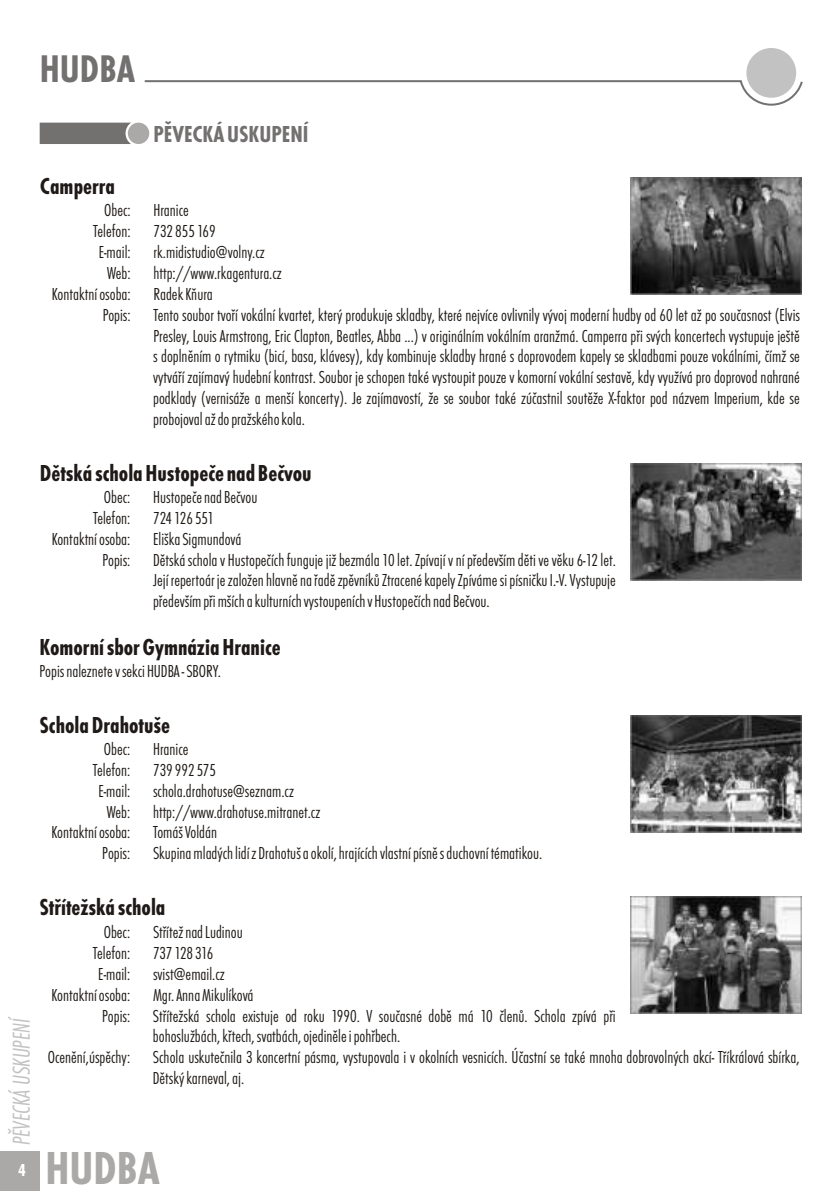
<style>
.page{position:relative;width:840px;height:1191px;background:#fff}
.page>*{position:absolute;margin:0;border:0;box-sizing:border-box;transform-origin:0 0}
.t1{font:700 condensed 48px "Futura TEE";letter-spacing:-2.47em;color:#aba8a8}
.t2{font:700 condensed 40px "Futura TEE";letter-spacing:-2.47em;color:#737070}
.t3{font:25.4px "Futura TEE Ligh Cond Obli";letter-spacing:-1.62em;color:#c2c2c2}
.t4{font:700 condensed 24px "Futura TEE";letter-spacing:-1.57em;color:#1f1a17}
.t5{font:700 condensed 24px "Futura TEE";letter-spacing:-2.18em;color:#737070}
.t6{font:700 condensed 24px "Futura TEE";letter-spacing:-1.15em;color:#1f1a17}
.t7{font:700 condensed 24px "Futura TEE";letter-spacing:-1.69em;color:#1f1a17}
.t8{font:700 condensed 24px "Futura TEE";letter-spacing:-1.955em;color:#1f1a17}
.t9{font:700 condensed 24px "Futura TEE";letter-spacing:-1.98em;color:#1f1a17}
.t10{font:18px "Futura TEE Ligh Cond";letter-spacing:-1.585em;color:#1f1a17}
.t11{font:18px "Futura TEE Ligh Cond";letter-spacing:-1.625em;color:#1f1a17}
.t12{font:18px "Futura TEE Ligh Cond";letter-spacing:-1.455em;color:#1f1a17}
.t13{font:18px "Futura TEE Ligh Cond";letter-spacing:-1.485em;color:#1f1a17}
.t14{font:18px "Futura TEE Ligh Cond";letter-spacing:-1.515em;color:#1f1a17}
.t15{font:18px "Futura TEE Ligh Cond";letter-spacing:-1.53em;color:#1f1a17}
.t16{font:18px "Futura TEE Ligh Cond";letter-spacing:-1.635em;color:#1f1a17}
.t17{font:18px "Futura TEE Ligh Cond";letter-spacing:-1.39em;color:#1f1a17}
.t18{font:18px "Futura TEE Ligh Cond";letter-spacing:-1.605em;color:#1f1a17}
.t19{font:18px "Futura TEE Ligh Cond";letter-spacing:-1.56em;color:#1f1a17}
.t20{font:18px "Futura TEE Ligh Cond";letter-spacing:-1.715em;color:#1f1a17}
.t21{font:18px "Futura TEE Ligh Cond";letter-spacing:-1.72em;color:#1f1a17}
.t22{font:18px "Futura TEE Ligh Cond";letter-spacing:-1.325em;color:#1f1a17}
.t23{font:18px "Futura TEE Ligh Cond";letter-spacing:-1.33em;color:#1f1a17}
.t24{font:700 condensed 18px "Futura TEE";color:#fff}
</style>
<div class="page">
<div style="left:0;top:1151px;width:39px;height:40px;background:#aba8a8"></div>
<div style="left:40px;top:123px;width:91px;height:21px;background:#737070"></div>
<div style="left:128px;top:123px;width:21px;height:21px;background:#aba8a8;border-radius:50%"></div>
<svg style="left:144px;top:79px;width:659px;height:27px"></svg>
<div style="left:746px;top:48px;width:49px;height:50px;background:#c2c2c2;border-radius:50%"></div>
<img style="left:630px;top:178px;width:170px;height:116px">
<img style="left:630px;top:715px;width:170px;height:117px">
<img style="left:630px;top:463px;width:170px;height:117px">
<img style="left:630px;top:896px;width:170px;height:117px">
<h2 class="t2" style="left:40px;top:52px;width:189px">HUDBA</h2>
<h3 class="t5" style="left:153px;top:124px;width:213px">PĚVECKÁUSKUPENÍ</h3>
<h3 class="t9" style="left:40px;top:176px;width:105px">Camperr</h3>
<p class="t10" style="left:104px;top:203px;width:45px">O</p>
<h3 class="t4" style="left:106px;top:176px;width:59px">a</h3>
<p class="t18" style="left:111px;top:203px;width:107px">bec: Hranice</p>
<p class="t20" style="left:93px;top:224px;width:157px">Telefon: 732855169</p>
<p class="t10" style="left:99px;top:245px;width:65px">E-m</p>
<p class="t10" style="left:107px;top:265px;width:56px">W</p>
<p class="t22" style="left:116px;top:245px;width:175px">ail: rk.midistudio@vol ny.cz</p>
<p class="t10" style="left:116px;top:265px;width:192px">eb: http://www.rkagentura.cz</p>
<p class="t16" style="left:52px;top:286px;width:192px">Kontaktní osoba: Radek Kňura</p>
<p class="t10" style="left:103px;top:307px;width:721px">Popis: Tentosoubor tvoří vokál ní kvartet, který produkujeskladby, kterénejvíceovlivnily vývoj moderní hudby od60let až posoučasnost (Elvis</p>
<p class="t10" style="left:153px;top:328px;width:662px">Presley, Louis Armstrong, Eric Clapton, Beatles, Abba...) v originálnímvokálnímaranžmá. Camperrapři svýchkoncertechvystupujeještě</p>
<p class="t11" style="left:153px;top:349px;width:676px">s doplněnímorytmiku(bicí, basa, klávesy), kdy kombinuje skladby hrané s doprovodemkapely se skladbami pouze vokálními, čímž se</p>
<p class="t10" style="left:153px;top:370px;width:676px">vytváří zajímavý hudební kontrast. Soubor jeschopentakévystoupit pouzev komorní vokální sestavě, kdy využíváprodoprovodnahrané</p>
<p class="t13" style="left:153px;top:390px;width:676px">podklady (vernisážeamenší koncerty). Jezajímavostí, žesesoubor takézúčastnil soutěžeX-faktor podnázvemI mperium, kdese</p>
<p class="t18" style="left:153px;top:411px;width:180px">probojoval až dopražskéhokola.</p>
<h3 class="t4" style="left:40px;top:463px;width:105px">Dětskásc</h3>
<p class="t10" style="left:104px;top:489px;width:92px">O H</p>
<h3 class="t4" style="left:109px;top:463px;width:161px">hse</h3>
<p class="t10" style="left:111px;top:489px;width:42px">be</p>
<h3 class="t4" style="left:128px;top:463px;width:157px">laH n</h3>
<h3 class="t4" style="left:190px;top:463px;width:114px">pd</h3>
<p class="t10" style="left:192px;top:489px;width:74px">čeeč</p>
<h3 class="t4" style="left:199px;top:463px;width:161px">e Bečvou</h3>
<h3 class="t4" style="left:208px;top:463px;width:12px">č</h3>
<h3 class="t4" style="left:119px;top:463px;width:176px">o to a</h3>
<p class="t10" style="left:123px;top:489px;width:28px">c:</p>
<h3 class="t4" style="left:157px;top:463px;width:58px">u</h3>
<p class="t10" style="left:160px;top:489px;width:122px">us n vo</p>
<p class="t10" style="left:216px;top:489px;width:47px">dB</p>
<p class="t10" style="left:171px;top:489px;width:118px">to a u</p>
<p class="t10" style="left:180px;top:489px;width:42px">pe</p>
<p class="t21" style="left:93px;top:510px;width:155px">Telefon: 724126551</p>
<p class="t11" style="left:52px;top:531px;width:221px">Kontaktní osoba: EliškaSigmundová</p>
<p class="t14" style="left:102px;top:552px;width:536px">Popis: DětskáscholavHustopečíchfungujejiž bezmála10let. Zpívají vní předevšímděti vevěku6-12let.</p>
<p class="t15" style="left:153px;top:573px;width:492px">Její repertoár jezaloženhlavně nařadě zpěvníků ZtracenékapelyZpívámesi písničkuI.-V. Vystupuje</p>
<p class="t19" style="left:153px;top:594px;width:365px">předevšímpři mšíchakulturníchvystoupeníchv HustopečíchnadBečvou.</p>
<h3 class="t4" style="left:50px;top:636px;width:186px">o b n</h3>
<p class="t10" style="left:51px;top:663px;width:197px">pi ne ci BA Y.</p>
<h3 class="t4" style="left:83px;top:636px;width:163px">roá</h3>
<h3 class="t4" style="left:90px;top:636px;width:58px">n</h3>
<h3 class="t4" style="left:99px;top:636px;width:31px">í</h3>
<p class="t10" style="left:103px;top:663px;width:64px">t ek</p>
<p class="t10" style="left:161px;top:663px;width:87px">D R</p>
<h3 class="t7" style="left:60px;top:636px;width:267px">m G Hranice</h3>
<p class="t10" style="left:60px;top:663px;width:83px">s na e</p>
<h3 class="t4" style="left:40px;top:636px;width:197px">Ksyi</h3>
<p class="t10" style="left:45px;top:663px;width:73px">o z</p>
<h3 class="t4" style="left:73px;top:636px;width:101px">or</h3>
<h3 class="t4" style="left:164px;top:636px;width:85px">m</h3>
<h3 class="t4" style="left:197px;top:636px;width:51px">z</h3>
<h3 class="t4" style="left:210px;top:636px;width:59px">a</h3>
<p class="t10" style="left:40px;top:663px;width:204px">P le vs HU O</p>
<p class="t10" style="left:182px;top:663px;width:43px">-S</p>
<p class="t10" style="left:192px;top:663px;width:39px">B</p>
<h3 class="t3" style="left:11px;top:1114px;width:141px;rotate:-90deg">CKÁ USKUPENÍ</h3>
<h3 class="t3" style="left:11px;top:1145px;width:71px;rotate:-90deg">PĚVE</h3>
<p class="t24" style="left:18px;top:1162px;width:48px">4</p>
<h3 class="t8" style="left:40px;top:714px;width:177px">ScholaDr e</h3>
<p class="t10" style="left:104px;top:741px;width:92px">O H</p>
<h3 class="t4" style="left:120px;top:714px;width:58px">h</h3>
<p class="t10" style="left:123px;top:741px;width:28px">c:</p>
<h3 class="t4" style="left:129px;top:714px;width:73px">otu</h3>
<h3 class="t4" style="left:153px;top:714px;width:12px">š</h3>
<h3 class="t4" style="left:110px;top:714px;width:59px">a</h3>
<p class="t10" style="left:111px;top:741px;width:42px">be</p>
<p class="t10" style="left:160px;top:741px;width:23px">r</p>
<p class="t10" style="left:163px;top:741px;width:55px">anice</p>
<p class="t20" style="left:93px;top:762px;width:157px">Telefon: 739992575</p>
<p class="t10" style="left:98px;top:783px;width:65px">E-m</p>
<p class="t10" style="left:107px;top:804px;width:56px">W</p>
<p class="t10" style="left:115px;top:783px;width:213px">ail: schola.drahotuse@seznam.cz</p>
<p class="t18" style="left:115px;top:804px;width:231px">eb: http://www.drahotuse. mitranet.cz</p>
<p class="t16" style="left:51px;top:825px;width:197px">Kontaktní osoba: Tomáš Voldán</p>
<p class="t10" style="left:102px;top:845px;width:468px">Popis: Skupinamladýchlidíz Drahotuš aokolí, hrajícíchvlastní písně s duchovní tématikou.</p>
<h3 class="t6" style="left:39px;top:897px;width:175px">Střítežsk a</h3>
<p class="t10" style="left:104px;top:924px;width:88px">O S</p>
<h3 class="t4" style="left:132px;top:897px;width:67px">hol</h3>
<p class="t21" style="left:93px;top:945px;width:155px">Telefon: 737128316</p>
<p class="t23" style="left:98px;top:966px;width:153px">E-mail: svist@email.cz</p>
<p class="t16" style="left:51px;top:987px;width:233px">Kontaktní osoba: Mgr. AnnaMikulíková</p>
<p class="t17" style="left:102px;top:1008px;width:537px">Popis: Střítežskáscholaexistujeodroku1990. Vsoučasnédobě má10členů. Scholazpívápři</p>
<p class="t10" style="left:48px;top:1049px;width:45px">O</p>
<h3 class="t4" style="left:106px;top:897px;width:59px">á</h3>
<p class="t10" style="left:111px;top:924px;width:163px">be třítež nadLudinou</p>
<h3 class="t4" style="left:118px;top:897px;width:47px">s</h3>
<p class="t10" style="left:123px;top:924px;width:28px">c</p>
<h3 class="t4" style="left:125px;top:897px;width:42px">c</h3>
<p class="t10" style="left:127px;top:924px;width:21px">:</p>
<p class="t10" style="left:153px;top:1029px;width:275px">bohosl užbách, křtech, svatbách, ojedinělei pohřbech.</p>
<p class="t12" style="left:55px;top:1049px;width:772px">cenění,úspěchy: Scholauskutečnila3koncertní pásma, vystupovalai v okol níchvesnicích. Účastní setakémnohadobrovolnýchakcí- Tříkrálovásbírka,</p>
<p class="t10" style="left:153px;top:1070px;width:116px">Dětskýkarneval, aj.</p>
<h1 class="t1" style="left:45px;top:1148px;width:226px">HUDBA</h1>
</div>
